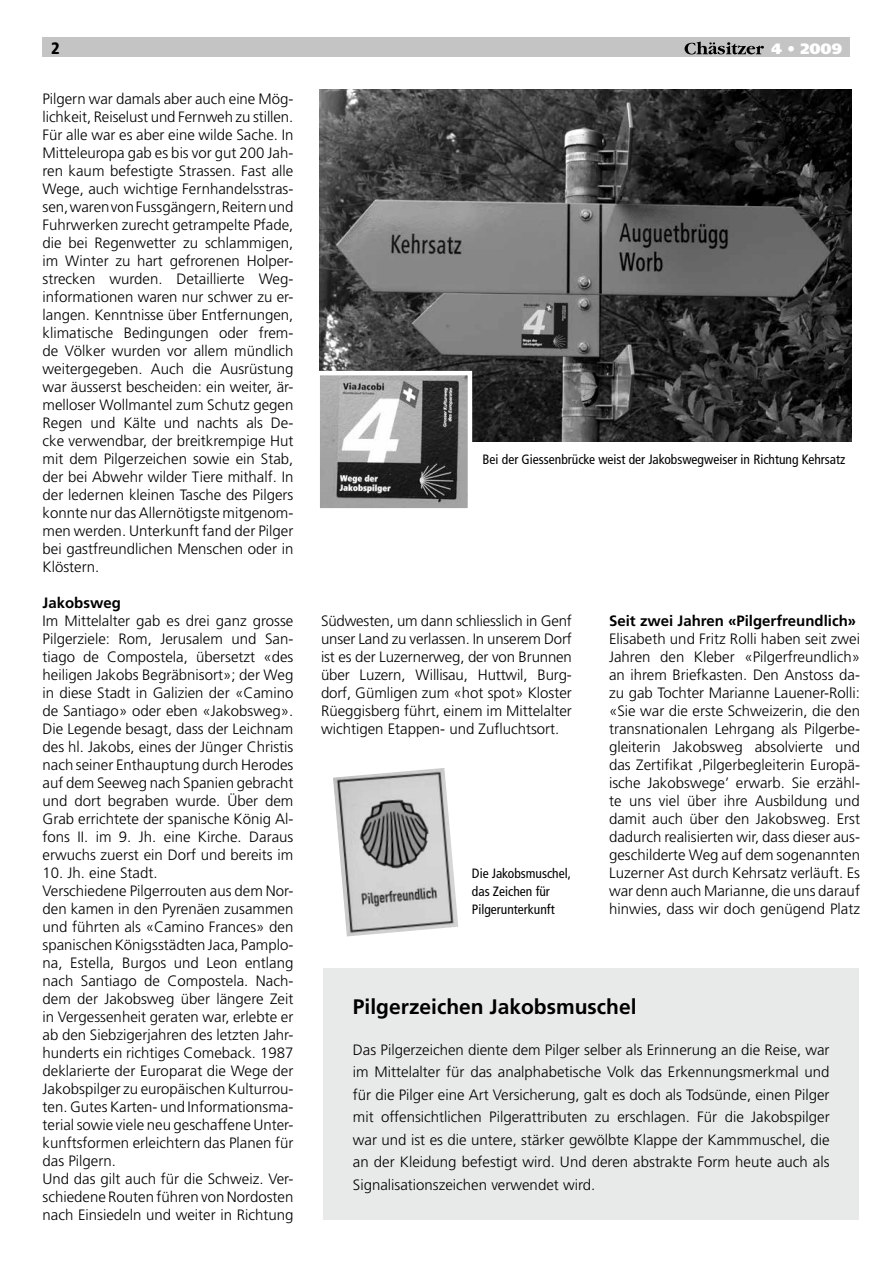
<style>
.page{position:relative;width:893px;height:1263px;background:#fff}
.page>*{position:absolute;margin:0;border:0;box-sizing:border-box;transform-origin:0 0}
.t1{font:700 21px "Frutiger";color:#000}
.t2{font:900 condensed 16.5px "Frutiger";color:#000}
.t3{font:300 15px/18px "Frutiger";color:#000;text-align:justify}
.t4{font:700 15px "Frutiger";color:#000}
.t5{font:900 15px "Frutiger";color:#fff}
.t6{font:condensed 13.5px/18px "Frutiger";color:#000}
</style>
<div class="page">
<div style="left:43px;top:37px;width:807px;height:19px;background:#c4c4c5"></div>
<svg style="left:685px;top:42px;width:79px;height:13px"></svg>
<img style="left:320px;top:90px;width:532px;height:352px">
<img style="left:320px;top:376px;width:147px;height:132px">
<div style="left:315px;top:371px;width:157px;height:142px;border:4px solid #fff"></div>
<img style="left:333px;top:768px;width:125px;height:168px">
<div style="left:323px;top:968px;width:536px;height:252px;background:#e8e9e9"></div>
<p class="t2" style="left:51px;top:39px;width:10px">2</p>
<p class="t5" style="left:771px;top:40px;width:72px">4 • 2009</p>
<p class="t3" style="left:43px;top:90px;width:252px">Pilgern war damals aber auch eine Mög&shy;lichkeit, Reiselust und Fernweh zu stillen.<br>Für alle war es aber eine wilde Sache. In Mitteleuropa gab es bis vor gut 200 Jah&shy;ren kaum befestigte Strassen. Fast alle Wege, auch wichtige Fernhandelsstras&shy;sen, waren von Fussgängern, Reitern und Fuhrwerken zurecht getrampelte Pfade, die bei Regenwetter zu schlammigen, im Winter zu hart gefrorenen Holper&shy;strecken wurden. Detaillierte Weg&shy;informationen waren nur schwer zu er&shy;langen. Kenntnisse über Entfernungen, klimatische Bedingungen oder frem&shy;de Völker wurden vor allem mündlich weitergegeben. Auch die Ausrüstung war äusserst bescheiden: ein weiter, är&shy;melloser Wollmantel zum Schutz gegen Regen und Kälte und nachts als De&shy;cke verwendbar, der breitkrempige Hut mit dem Pilgerzeichen sowie ein Stab, der bei Abwehr wilder Tiere mithalf. In der ledernen kleinen Tasche des Pilgers konnte nur das Allernötigste mitgenom&shy;men werden. Unterkunft fand der Pilger bei gastfreundlichen Menschen oder in Klöstern.</p>
<p class="t4" style="left:43px;top:594px;width:80px">Jakobsweg</p>
<p class="t3" style="left:43px;top:612px;width:252px">Im Mittelalter gab es drei ganz grosse Pilgerziele: Rom, Jerusalem und San&shy;tiago de Compostela, übersetzt «des heiligen Jakobs Begräbnisort»; der Weg in diese Stadt in Galizien der «Camino de Santiago» oder eben «Jakobsweg».<br>Die Legende besagt, dass der Leichnam des hl. Jakobs, eines der Jünger Christis nach seiner Enthauptung durch Herodes auf dem Seeweg nach Spanien gebracht und dort begraben wurde. Über dem Grab errichtete der spanische König Al&shy;fons II. im 9. Jh. eine Kirche. Daraus erwuchs zuerst ein Dorf und bereits im</p>
<p class="t3" style="left:43px;top:864px;width:252px;text-align:left">10. Jh. eine Stadt.<br>Verschiedene Pilgerrouten aus dem Nor&shy;den kamen in den Pyrenäen zusammen und führten als «Camino Frances» den spanischen Königsstädten Jaca, Pamplo&shy;na, Estella, Burgos und Leon entlang nach Santiago de Compostela. Nach&shy;dem der Jakobsweg über längere Zeit in Vergessenheit geraten war, erlebte er ab den Siebzigerjahren des letzten Jahr&shy;hunderts ein richtiges Comeback. 1987 deklarierte der Europarat die Wege der Jakobspilger zu europäischen Kulturrou&shy;ten. Gutes Karten- und Informationsma&shy;terial sowie viele neu geschaffene Unter&shy;kunftsformen erleichtern das Planen für das Pilgern.<br>Und das gilt auch für die Schweiz. Ver&shy;schiedene Routen führen von Nordosten nach Einsiedeln und weiter in Richtung</p>
<p class="t6" style="left:483px;top:451px;width:364px">Bei der Giessenbrücke weist der Jakobswegweiser in Richtung Kehrsatz</p>
<p class="t3" style="left:321px;top:612px;width:252px">Südwesten, um dann schliesslich in Genf unser Land zu verlassen. In unserem Dorf ist es der Luzernerweg, der von Brunnen über Luzern, Willisau, Huttwil, Burg&shy;dorf, Gümligen zum «hot spot» Kloster Rüeggisberg führt, einem im Mittelalter wichtigen Etappen- und Zufluchtsort.</p>
<p class="t4" style="left:609px;top:612px;width:249px">Seit zwei Jahren «Pilgerfreundlich»</p>
<p class="t3" style="left:609px;top:630px;width:252px">Elisabeth und Fritz Rolli haben seit zwei Jahren den Kleber «Pilgerfreundlich» an ihrem Briefkasten. Den Anstoss da&shy;zu gab Tochter Marianne Lauener-Rolli: «Sie war die erste Schweizerin, die den transnationalen Lehrgang als Pilgerbe&shy;gleiterin Jakobsweg absolvierte und das Zertifikat ‚Pilgerbegleiterin Europä&shy;ische Jakobswege’ erwarb. Sie erzähl&shy;te uns viel über ihre Ausbildung und damit auch über den Jakobsweg. Erst dadurch realisierten wir, dass dieser aus&shy;geschilderte Weg auf dem sogenannten Luzerner Ast durch Kehrsatz verläuft. Es war denn auch Marianne, die uns darauf hinwies, dass wir doch genügend Platz</p>
<p class="t6" style="left:472px;top:865px;width:101px">Die Jakobsmuschel, das Zeichen für<br>Pilgerunterkunft</p>
<h1 class="t1" style="left:353px;top:995px;width:285px">Pilgerzeichen Jakobsmuschel</h1>
<p class="t3" style="left:353px;top:1038px;width:478px;line-height:22.5px">Das Pilgerzeichen diente dem Pilger selber als Erinnerung an die Reise, war im Mittelalter für das analphabetische Volk das Erkennungsmerkmal und für die Pilger eine Art Versicherung, galt es doch als Todsünde, einen Pilger mit offensichtlichen Pilgerattributen zu erschlagen. Für die Jakobspilger war und ist es die untere, stärker gewölbte Klappe der Kammmuschel, die an der Kleidung befestigt wird. Und deren abstrakte Form heute auch als Signalisationszeichen verwendet wird.</p>
</div>
